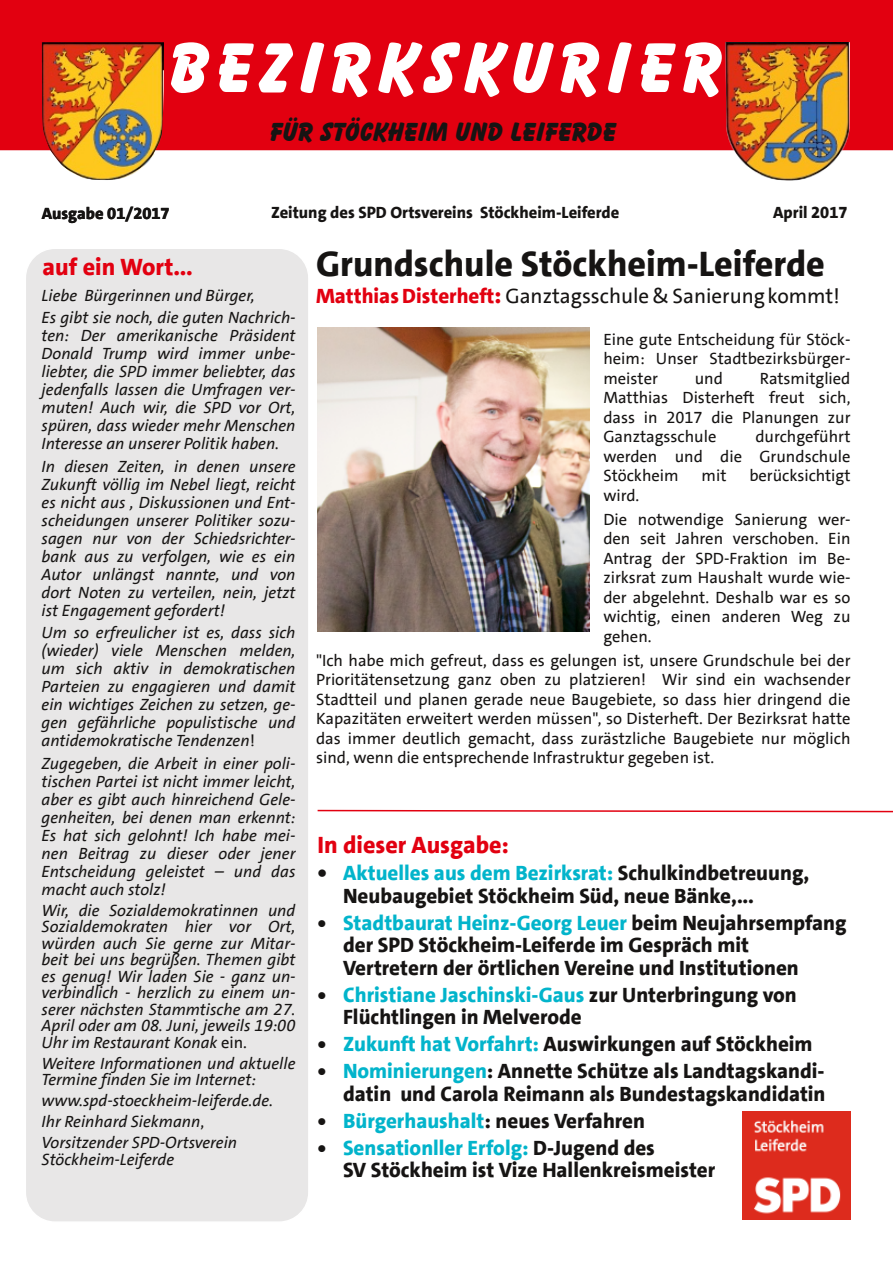
<style>
.page{position:relative;width:893px;height:1263px;background:#fff}
.page>*{position:absolute;margin:0;border:0;box-sizing:border-box;transform-origin:0 0}
.t1{font:800 72px "Balloon BT";letter-spacing:.1em;color:#fff}
.t2{font:800 36px "SPD The Sans";color:#161413}
.t3{font:800 27px "Balloon BT";color:#161413}
.t4{font:800 24px "SPD The Sans";color:#e20010}
.t5{font:800 21px/22.5px "SPD The Sans";color:#161413}
.t6{font:21px "SPD The Sans";color:#161413}
.t7{font:italic 16.5px/18px "SPD The Sans";color:#161413;text-align:justify}
.t8{font:16.5px/19.5px "SPD The Sans";color:#161413;text-align:justify}
.t9{font:800 16.5px "SPD The Sans";color:#161413}
.s1{font-weight:800;color:#e20010}
.s2{font-weight:800;font-size:24px;color:#e20010}
.s3{font-style:normal}
.s4{font-size:22.5px}
.s5{color:#02b4cb}
</style>
<div class="page">
<div style="left:0;top:0;width:893px;height:150px;background:#e20010"></div>
<img style="left:726px;top:42px;width:123px;height:138px">
<img style="left:42px;top:42px;width:122px;height:138px">
<div style="left:25px;top:248px;width:284px;height:974px;background:#e8e7e7;border-radius:30px"></div>
<div style="left:25px;top:247px;width:285px;height:976px;border:2px solid #fff;border-radius:30px"></div>
<svg style="left:317px;top:809px;width:576px;height:4px"></svg>
<img style="left:742px;top:1112px;width:108px;height:108px">
<img style="left:318px;top:327px;width:271px;height:304px">
<h1 class="t1" style="left:169px;top:24px;width:555px">BEZIRKSKURIER</h1>
<h3 class="t3" style="left:270px;top:116px;width:348px">FÜR STÖCKHEIM UND LEIFERDE</h3>
<p class="t9" style="left:42px;top:202px;width:129px">Ausgabe 01/2017</p>
<p class="t9" style="left:271px;top:202px;width:350px">Zeitung des SPD Ortsvereins Stöckheim‐Leiferde</p>
<p class="t9" style="left:773px;top:202px;width:76px">April 2017</p>
<h3 class="t4" style="left:43px;top:252px;width:152px">auf ein Wort...</h3>
<h2 class="t2" style="left:316px;top:240px;width:510px">Grundschule Stöckheim‐Leiferde</h2>
<p class="t6" style="left:316px;top:282px;width:525px"><span class="s1">MatthiasDisterheft</span><span class="s2">:</span> Ganztagsschule&amp;Sanierungkommt!</p>
<p class="t8" style="left:603px;top:329px;width:249px">Eine gute Entscheidung für Stöck‐ heim: Unser Stadtbezirksbürger‐ meister</p>
<p class="t7" style="left:42px;top:284px;width:255px;line-height:22.5px">Liebe Bürgerinnen und Bürger,<br>Es gibt sie noch, die guten Nachrich‐</p>
<p class="t7" style="left:42px;top:327px;width:255px">ten: Der amerikanische Präsident Donald Trump wird immer unbe‐ liebter, die SPD immer beliebter, das jedenfalls lassen die Umfragen ver‐ muten! Auch wir, die SPD vor Ort, spüren, dass wieder mehr Menschen Interesse an unserer Politik haben.</p>
<p class="t7" style="left:42px;top:457px;width:255px">In diesen Zeiten, in denen unsere Zukunft völlig im Nebel liegt, reicht es nicht aus , Diskussionen und Ent‐ scheidungen unserer Politiker sozu‐ sagen nur von der Schiedsrichter‐ bank aus zu verfolgen, wie es ein Autor unlängst nannte, und von dort Noten zu verteilen, nein, jetzt ist Engagement gefordert!</p>
<p class="t7" style="left:42px;top:624px;width:255px">Um so erfreulicher ist es, dass sich (wieder) viele Menschen melden, um sich aktiv in demokratischen Parteien zu engagieren und damit ein wichtiges Zeichen zu setzen, ge‐ gen gefährliche populistische und antidemokratische Tendenzen<span class="s3">!</span></p>
<p class="t7" style="left:42px;top:754px;width:255px">Zugegeben, die Arbeit in einer poli‐ tischen Partei ist nicht immer leicht, aber es gibt auch hinreichend Gele‐ genheiten, bei denen man erkennt:<br>Es hat sich gelohnt! Ich habe mei‐ nen Beitrag zu dieser oder jener Entscheidung geleistet – und das macht auch stolz!</p>
<p class="t7" style="left:42px;top:902px;width:255px;line-height:16.5px">Wir, die Sozialdemokratinnen und Sozialdemokraten hier vor Ort, würden auch Sie gerne zur Mitar‐ beit bei uns begrüßen. Themen gibt es genug! Wir laden Sie ‐ ganz un‐ verbindlich ‐ herzlich zu einem un‐ serer nächsten Stammtische am 27.<br>April oder am 08. Juni, jeweils 19:00<br>Uhr im Restaurant Konak <span class="s3">ein.</span></p>
<p class="t7" style="left:42px;top:1055px;width:255px;line-height:16.5px">Weitere Informationen und aktuelle<br>Termine finden Sie im Internet:</p>
<p class="t7" style="left:42px;top:1090px;width:233px;line-height:21px;text-align:left">www.spd‐stoeckheim‐leiferde.de.<br>Ihr Reinhard Siekmann<span class="s3">,<br></span>Vorsitzender SPD‐Ortsverein</p>
<p class="t7" style="left:42px;top:1150px;width:134px">Stöckheim‐Leiferde</p>
<p class="t8" style="left:603px;top:368px;width:249px;text-indent:156px">Ratsmitglied Matthias Disterheft freut sich, dass in 2017 die Planungen zur Ganztagsschule</p>
<p class="t8" style="left:695px;top:368px;width:30px">und</p>
<p class="t8" style="left:603px;top:427px;width:249px;text-indent:152px">durchgeführt werden und die Grundschule Stöckheim</p>
<p class="t8" style="left:702px;top:466px;width:26px">mit</p>
<p class="t8" style="left:749px;top:466px;width:103px">berücksichtigt</p>
<p class="t8" style="left:603px;top:483px;width:249px;line-height:24px">wird.<br>Die notwendige Sanierung wer‐</p>
<p class="t8" style="left:603px;top:529px;width:249px">den seit Jahren verschoben. Ein Antrag der SPD‐Fraktion im Be‐ zirksrat zum Haushalt wurde wie‐ der abgelehnt. Deshalb war es so wichtig, einen anderen Weg zu gehen.</p>
<p class="t8" style="left:316px;top:650px;width:536px">"Ich habe mich gefreut, dass es gelungen ist, unsere Grundschule bei der Prioritätensetzung ganz oben zu platzieren! Wir sind ein wachsender Stadtteil und planen gerade neue Baugebiete, so dass hier dringend die Kapazitäten erweitert werden müssen", so Disterheft. Der Bezirksrat hatte das immer deutlich gemacht, dass zurästzliche Baugebiete nur möglich sind, wenn die entsprechende Infrastruktur gegeben ist.</p>
<h3 class="t4" style="left:318px;top:830px;width:193px">In dieser Ausgabe:</h3>
<p class="t5" style="left:343px;top:862px;width:468px;text-indent:-26px"><span class="s4">•</span> <span class="s5">Aktuelles aus dem Bezirksrat:</span> Schulkindbetreuung,<br>Neubaugebiet Stöckheim Süd, neue Bänke,...</p>
<p class="t5" style="left:343px;top:911px;width:505px;text-indent:-26px">• <span class="s5">Stadtbaurat Heinz‐Georg Leuer</span> beim Neujahrsempfang der SPD Stöckheim‐Leiferde im Gespräch mit<br>Vertretern der örtlichen Vereine und Institutionen</p>
<p class="t5" style="left:343px;top:983px;width:455px;text-indent:-26px">• <span class="s5">Christiane Jaschinski‐Gaus</span> zur Unterbringung von<br>Flüchtlingen in Melverode</p>
<p class="t5" style="left:318px;top:1033px;width:496px">• <span class="s5">Zukunft hat Vorfahrt:</span> Auswirkungen auf Stöckheim</p>
<p class="t5" style="left:318px;top:1060px;width:509px;text-align:right">• <span class="s5">Nominierungen</span>: Annette Schütze als Landtagskandi‐ datin und Carola Reimann als Bundestagskandidatin</p>
<p class="t5" style="left:318px;top:1109px;width:329px">• <span class="s5">Bürgerhaushalt</span>: neues Verfahren</p>
<p class="t5" style="left:343px;top:1136px;width:374px;text-indent:-26px">• <span class="s5">Sensationller Erfolg:</span> D‐Jugend des<br>SV Stöckheim ist Vize Hallenkreismeister</p>
</div>
